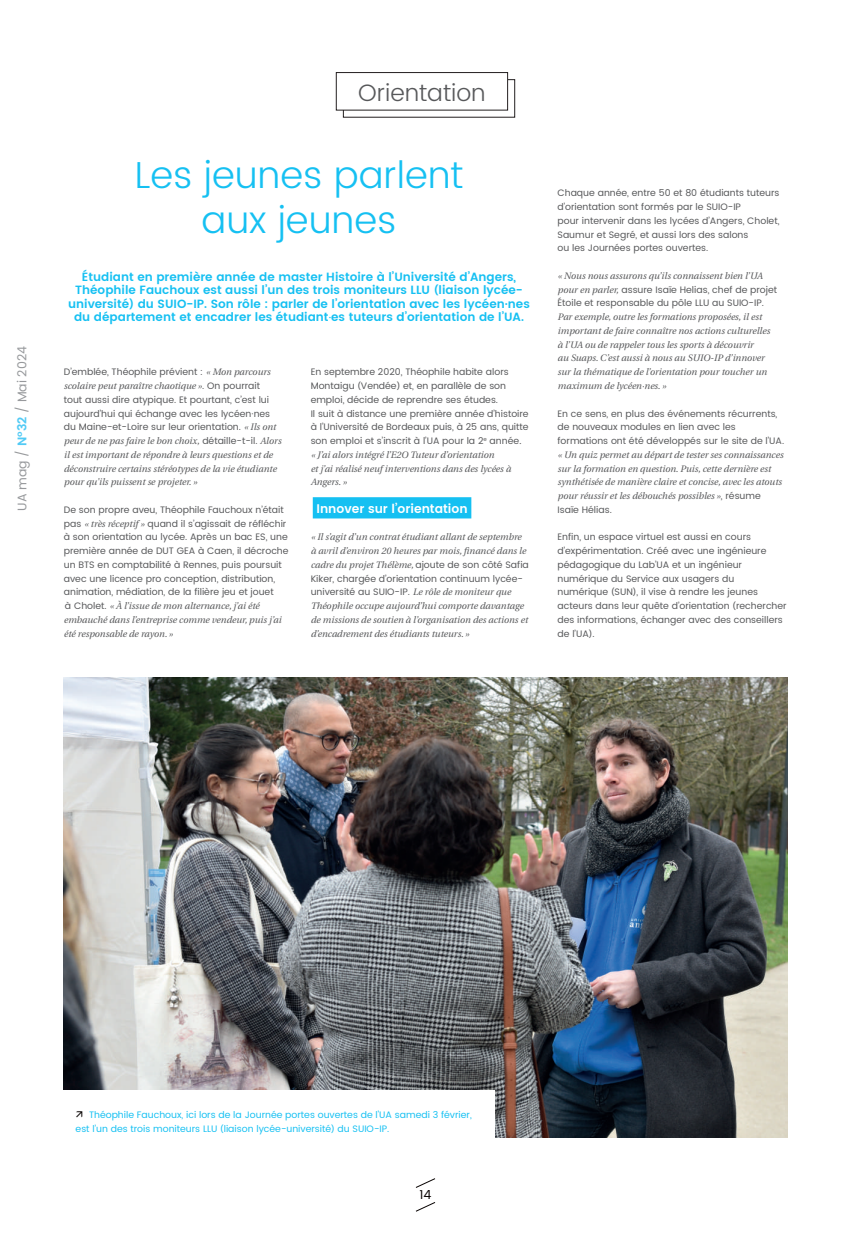
<style>
.page{position:relative;width:851px;height:1241px;background:#fff}
.page>*{position:absolute;margin:0;border:0;box-sizing:border-box;transform-origin:0 0}
.t1{font:300 37.5px/45px "UA Poppins Texte";color:#15c0f2;text-align:center}
.t2{font:300 23.75px "UA Poppins Texte";color:#57585a}
.t3{font:12.5px "UA Poppins Texte";color:#97999c}
.t4{font:600 12.5px "UA Poppins Texte";color:#fff}
.t5{font:12.5px "UA Poppins Texte";color:#080302}
.t6{font:600 12px/13.1px "UA Poppins Texte";color:#15c0f2;text-align:center}
.t7{font:9.38px/13.8px "UA Poppins Texte";color:#57585a}
.t8{font:italic 9.38px/13.8px "UA Poppins Texte";color:#57585a}
.t9{font:9.38px/13.8px "UA Poppins Texte";color:#15c0f2}
.s1{font-weight:600;color:#51caf5}
.s2{font-style:normal}
.s3{font-style:italic}
</style>
<div class="page">
<hr style="left:850px;top:0;width:1px;height:1240px;background:#c3e9fa">
<img style="left:64px;top:677px;width:723px;height:460px">
<div style="left:336px;top:72px;width:172px;height:39px;border:1px solid #231f20"></div>
<div style="left:313px;top:497px;width:158px;height:21px;background:#15c0f2"></div>
<div style="left:43px;top:1090px;width:451px;height:58px;background:#fff"></div>
<svg style="left:415px;top:1178px;width:20px;height:10px"></svg>
<svg style="left:415px;top:1202px;width:21px;height:9px"></svg>
<h3 class="t3" style="left:13px;top:520px;width:179px;rotate:-90deg">UA mag / <span class="s1">N°27</span> / Juillet 2022</h3>
<h3 class="t3" style="left:13px;top:511px;width:166px;rotate:-90deg">UA mag / <span class="s1">N°32</span> / Mai 2024</h3>
<h2 class="t2" style="left:358px;top:75px;width:129px">Orientation</h2>
<h1 class="t1" style="left:135px;top:154px;width:330px">Les jeunes parlent aux jeunes</h1>
<p class="t6" style="left:68px;top:270px;width:463px">Étudiant en première année de master Histoire à l’Université d’Angers, Théophile Fauchoux est aussi l’un des trois moniteurs LLU (liaison lycée&shy;université) du SUIO-IP. Son rôle : parler de l’orientation avec les lycéen∙nes du département et encadrer les étudiant·es tuteurs d’orientation de l’UA.</p>
<p class="t8" style="left:64px;top:364px;width:219px"><span class="s2">D’emblée, Théophile prévient :</span> « Mon parcours scolaire peut paraître chaotique »<span class="s2">. On pourrait<br>tout aussi dire atypique. Et pourtant, c’est lui aujourd’hui qui échange avec les lycéen∙nes du Maine-et-Loire sur leur orientation.</span> « Ils ont peur de ne pas faire le bon choix, <span class="s2">détaille-t-il.</span> Alors il est important de répondre à leurs questions et de déconstruire certains stéréotypes de la vie étudiante pour qu’ils puissent se projeter. »</p>
<p class="t7" style="left:64px;top:503px;width:226px">De son propre aveu, Théophile Fauchoux n’était pas <span class="s3">« très réceptif »</span> quand il s’agissait de réfléchir à son orientation au lycée. Après un bac ES, une première année de DUT GEA à Caen, il décroche un BTS en comptabilité à Rennes, puis poursuit avec une licence pro conception, distribution, animation, médiation, de la filière jeu et jouet<br>à Cholet. <span class="s3">« À l’issue de mon alternance, j’ai été embauché dans l’entreprise comme vendeur, puis j’ai été responsable de rayon. »</span></p>
<p class="t7" style="left:310px;top:365px;width:219px">En septembre 2020, Théophile habite alors Montaigu (Vendée) et, en parallèle de son emploi, décide de reprendre ses études.<br>Il suit à distance une première année d’histoire à l’Université de Bordeaux puis, à 25 ans, quitte son emploi et s’inscrit à l’UA pour la 2<sup>e</sup> année<span class="s3">.<br>« J’ai alors intégré l’E2O Tuteur d’orientation<br>et j’ai réalisé neuf interventions dans des lycées à Angers. »</span></p>
<h3 class="t4" style="left:316px;top:499px;width:153px">Innover sur l’orientation</h3>
<p class="t8" style="left:310px;top:529px;width:220px">« Il s’agit d’un contrat étudiant allant de septembre à avril d’environ 20 heures par mois, financé dans le cadre du projet Thélème, <span class="s2">ajoute de son côté Safia Kiker, chargée d’orientation continuum lycée&shy;université au SUIO-IP.</span> Le rôle de moniteur que Théophile occupe aujourd’hui comporte davantage de missions de soutien à l’organisation des actions et d’encadrement des étudiants tuteurs. »</p>
<p class="t7" style="left:557px;top:186px;width:223px">Chaque année, entre 50 et 80 étudiants tuteurs d’orientation sont formés par le SUIO-IP<br>pour intervenir dans les lycées d’Angers, Cholet, Saumur et Segré, et aussi lors des salons<br>ou les Journées portes ouvertes.</p>
<p class="t7" style="left:557px;top:269px;width:221px"><span class="s3">« Nous nous assurons qu’ils connaissent bien l’UA pour en parler,</span> assure Isaïe Helias, chef de projet<br>Étoile et responsable du pôle LLU au SUIO-IP.</p>
<p class="t8" style="left:557px;top:309px;width:214px">Par exemple, outre les formations proposées, il est important de faire connaître nos actions culturelles à l’UA ou de rappeler tous les sports à découvrir<br>au Suaps. C’est aussi à nous au SUIO-IP d’innover sur la thématique de l’orientation pour toucher un maximum de lycéen∙nes. »</p>
<p class="t7" style="left:557px;top:406px;width:228px">En ce sens, en plus des événements récurrents, de nouveaux modules en lien avec les formations ont été développés sur le site de l’UA.</p>
<p class="t8" style="left:557px;top:447px;width:227px">« Un quiz permet au départ de tester ses connaissances sur la formation en question. Puis, cette dernière est synthétisée de manière claire et concise, avec les atouts pour réussir et les débouchés possibles »<span class="s2">, résume Isaïe Hélias.</span></p>
<p class="t7" style="left:557px;top:530px;width:231px">Enfin, un espace virtuel est aussi en cours d’expérimentation. Créé avec une ingénieure pédagogique du Lab’UA et un ingénieur numérique du Service aux usagers du numérique (SUN), il vise à rendre les jeunes acteurs dans leur quête d’orientation (rechercher des informations, échanger avec des conseillers de l’UA).</p>
<p class="t9" style="left:76px;top:1108px;width:397px;text-indent:13px">Théophile Fauchoux, ici lors de la Journée portes ouvertes de l'UA samedi 3 février, est l’un des trois moniteurs LLU (liaison lycée-université) du SUIO-IP.</p>
<h3 class="t5" style="left:419px;top:1185px;width:13px">14</h3>
</div>
